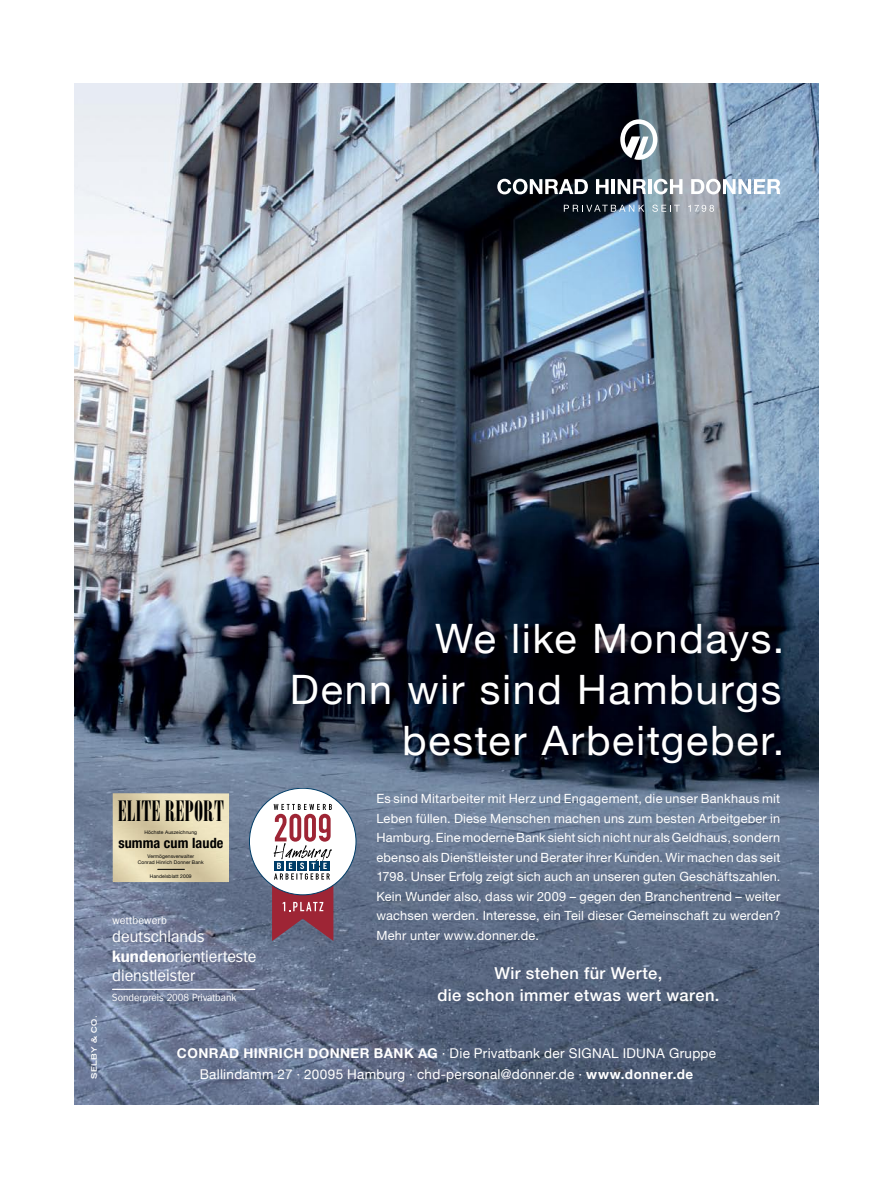
<style>
.page{position:relative;width:893px;height:1187px;background:#fff}
.page>*{position:absolute;margin:0;border:0;box-sizing:border-box;transform-origin:0 0}
.t1{font:40.5px/51px "Helvetica Neue";letter-spacing:.04em;color:#fff;text-align:right}
.t2{font:28.05px "Onyx";letter-spacing:.015em;color:#000}
.t3{font:500 16.5px/22.5px "Helvetica Neue";letter-spacing:.02em;color:#fff;text-align:center}
.t4{font:300 15.9px/19.4px "Plymouth TS";color:#fff}
.t5{font:700 condensed 14.25px "Helvetica Neue";letter-spacing:.005em;color:#000}
.t6{font:13.5px/21px "Helvetica Neue";letter-spacing:.02em;color:#fff;text-align:center}
.t7{font:12.75px/19.5px "Helvetica Neue";letter-spacing:.015em;color:#fff;text-align:justify}
.t8{font:300 10.5px "Plymouth TS";letter-spacing:.025em;color:#fff}
.t9{font:300 9.9px "Plymouth TS";letter-spacing:.005em;color:#fff}
.t10{font:700 expanded 7.5px "Trade Gothic LH";letter-spacing:.075em;color:#fff}
.t11{font:4.95px/6.3px "Helvetica Neue";letter-spacing:.015em;color:#000;text-align:center}
.s1{font-weight:700}
</style>
<div class="page">
<img style="left:74px;top:83px;width:745px;height:1021px">
<svg style="left:620px;top:119px;width:37px;height:41px"></svg>
<svg style="left:497px;top:179px;width:91px;height:15px"></svg>
<svg style="left:596px;top:179px;width:13px;height:15px"></svg>
<hr style="left:611px;top:179px;width:4px;height:15px;background:#fff">
<svg style="left:618px;top:179px;width:28px;height:15px"></svg>
<hr style="left:648px;top:179px;width:3px;height:15px;background:#fff">
<svg style="left:654px;top:179px;width:28px;height:15px"></svg>
<svg style="left:691px;top:179px;width:89px;height:15px"></svg>
<svg style="left:564px;top:205px;width:80px;height:7px"></svg>
<svg style="left:652px;top:204px;width:28px;height:8px"></svg>
<svg style="left:688px;top:205px;width:26px;height:7px"></svg>
<div style="left:249px;top:788px;width:107px;height:106px;background:#fff;border-radius:50%"></div>
<svg style="left:272px;top:804px;width:61px;height:137px"></svg>
<hr style="left:112px;top:988px;width:143px;height:1px;background:#fff">
<img style="left:113px;top:793px;width:116px;height:89px">
<svg style="left:158px;top:869px;width:26px;height:1px"></svg>
<p class="t10" style="left:89px;top:1079px;width:65px;rotate:-90deg">SELBY &amp; CO.</p>
<p class="t2" style="left:118px;top:794px;width:107px">ELITE REPORT</p>
<p class="t11" style="left:144px;top:829px;width:54px">Höchste Auszeichnung</p>
<p class="t11" style="left:138px;top:852px;width:67px">Vermögensverwalter<br>Conrad Hinrich Donner Bank</p>
<p class="t11" style="left:150px;top:872px;width:43px">Handelsblatt 2009</p>
<p class="t5" style="left:118px;top:834px;width:107px">summa cum laude</p>
<p class="t8" style="left:112px;top:913px;width:56px">wettbewerb</p>
<p class="t4" style="left:112px;top:926px;width:145px">deutschlands <span class="s1">kunden</span>orientierteste dienstleister</p>
<p class="t9" style="left:112px;top:991px;width:125px">Sonderpreis 2008 Privatbank</p>
<p class="t1" style="left:290px;top:612px;width:496px">We like Mondays.<br>Denn wir sind Hamburgs bester Arbeitgeber.</p>
<p class="t7" style="left:376px;top:788px;width:406px">Es sind Mitarbeiter mit Herz und Engagement, die unser Bankhaus mit Leben füllen. Diese Menschen machen uns zum besten Arbeitgeber in Hamburg. Eine moderne Bank sieht sich nicht nur als Geldhaus, sondern ebenso als Dienstleister und Berater ihrer Kunden. Wir machen das seit 1798. Unser Erfolg zeigt sich auch an unseren guten Geschäftszahlen.<br>Kein Wunder also, dass wir 2009 – gegen den Branchentrend – weiter wachsen werden. Interesse, ein Teil dieser Gemeinschaft zu werden?<br>Mehr unter www.donner.de.</p>
<p class="t3" style="left:437px;top:961px;width:284px">Wir stehen für Werte,<br>die schon immer etwas wert waren.</p>
<p class="t6" style="left:177px;top:1042px;width:541px"><span class="s1">CONRAD HINRICH DONNER BANK AG</span> · Die Privatbank der SIGNAL IDUNA Gruppe<br>Ballindamm 27 · 20095 Hamburg · chd-personal@donner.de · <span class="s1">www.donner.de</span></p>
</div>
